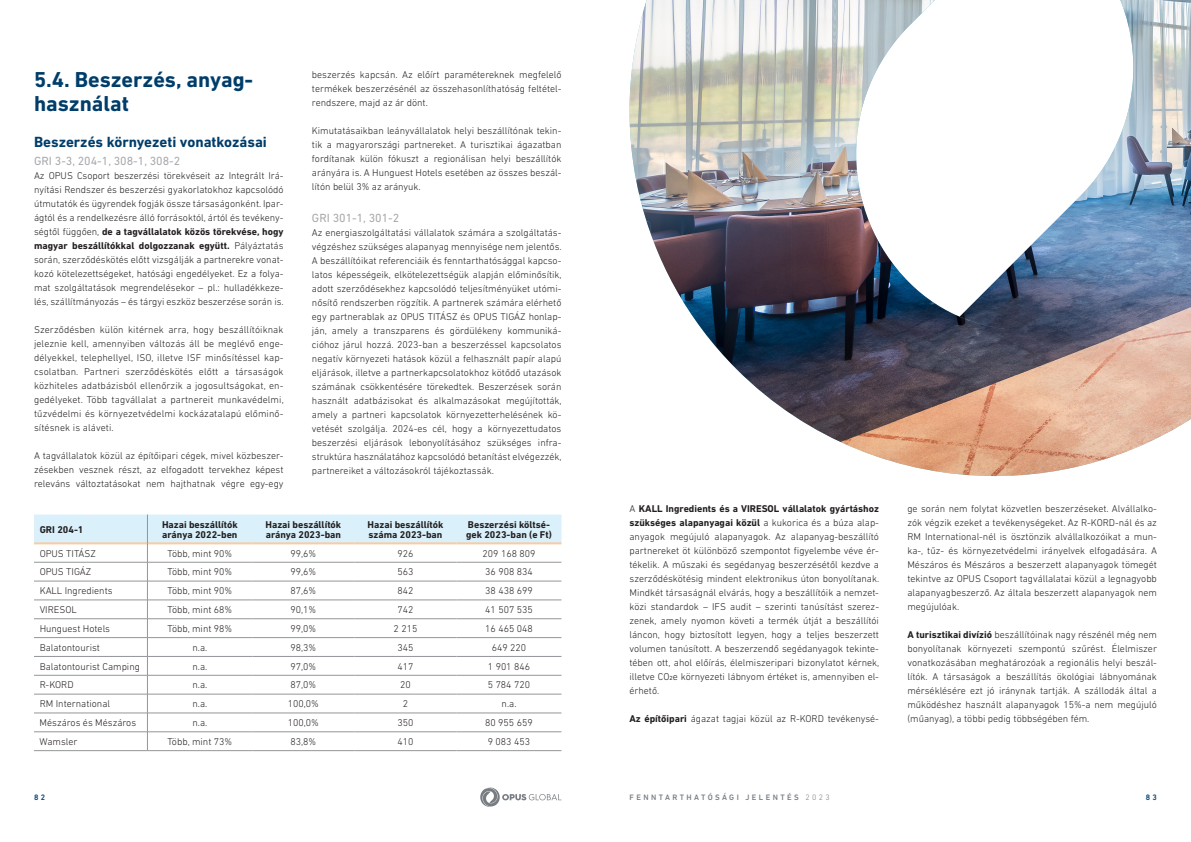
<style>
.page{position:relative;width:1191px;height:842px;background:#fff}
.page>*{position:absolute;margin:0;border:0;box-sizing:border-box;transform-origin:0 0}
.t1{font:700 22px/24px "DIN Next LT Pro";color:#003d6a}
.t2{font:700 15px "DIN Next LT Pro";color:#003d6a}
.t3{font:12px "DIN Next LT Pro";color:#a8a9ad}
.t4{font:300 10px/14px "DIN Next LT Pro";color:#231f20;text-align:justify}
.t5{font:700 10px/10px "DIN Next LT Pro";color:#231f20}
.t6{font:500 8px "DIN Next LT Pro";letter-spacing:.3em;color:#787d83}
.t7{font:500 8px "DIN Next LT Pro";color:#003d6a}
.s1{font-weight:700}
.s2{font-weight:300}
</style>
<div class="page">
<svg style="left:480px;top:787px;width:81px;height:20px"></svg>
<hr style="left:34px;top:750px;width:113px;height:1px;background:#939598">
<hr style="left:147px;top:750px;width:105px;height:1px;background:#939598">
<hr style="left:252px;top:750px;width:102px;height:1px;background:#939598">
<hr style="left:354px;top:750px;width:102px;height:1px;background:#939598">
<hr style="left:456px;top:750px;width:105px;height:1px;background:#939598">
<svg style="left:34px;top:514px;width:527px;height:236px"></svg>
<img style="left:629px;top:0;width:562px;height:476px">
<p class="t1" style="left:34px;top:68px;width:221px">5.4. Beszerzés, anyag&shy;használat</p>
<p class="t2" style="left:34px;top:133px;width:234px">Beszerzés környezeti vonatkozásai</p>
<p class="t3" style="left:34px;top:154px;width:148px">GRI 3-3, 204-1, 308-1, 308-2</p>
<p class="t4" style="left:34px;top:169px;width:251px">Az OPUS Csoport beszerzési törekvéseit az Integrált Irá&shy;nyítási Rendszer és beszerzési gyakorlatokhoz kapcsolódó útmutatók és ügyrendek fogják össze társaságonként. Ipar&shy;ágtól és a rendelkezésre álló forrásoktól, ártól és tevékeny&shy;ségtől függően, <span class="s1">de a tagvállalatok közös törekvése, hogy magyar beszállítókkal dolgozzanak együtt.</span> Pályáztatás során, szerződéskötés előtt vizsgálják a partnerekre vonat&shy;kozó kötelezettségeket, hatósági engedélyeket. Ez a folya&shy;mat szolgáltatások megrendelésekor – pl.: hulladékkeze&shy;lés, szállítmányozás – és tárgyi eszköz beszerzése során is.</p>
<p class="t4" style="left:34px;top:323px;width:251px">Szerződésben külön kitérnek arra, hogy beszállítóiknak jeleznie kell, amennyiben változás áll be meglévő enge&shy;délyekkel, telephellyel, ISO, illetve ISF minősítéssel kap&shy;csolatban. Partneri szerződéskötés előtt a társaságok közhiteles adatbázisból ellenőrzik a jogosultságokat, en&shy;gedélyeket. Több tagvállalat a partnereit munkavédelmi, tűzvédelmi és környezetvédelmi kockázatalapú előminő&shy;sítésnek is aláveti.</p>
<p class="t4" style="left:34px;top:449px;width:251px">A tagvállalatok közül az építőipari cégek, mivel közbeszer&shy;zésekben vesznek részt, az elfogadott tervekhez képest releváns változtatásokat nem hajthatnak végre egy-egy</p>
<p class="t4" style="left:312px;top:68px;width:251px">beszerzés kapcsán. Az előírt paramétereknek megfelelő termékek beszerzésénél az összehasonlíthatóság feltétel&shy;rendszere, majd az ár dönt.</p>
<p class="t4" style="left:312px;top:124px;width:251px">Kimutatásaikban leányvállalatok helyi beszállítónak tekin&shy;tik a magyarországi partnereket. A turisztikai ágazatban fordítanak külön fókuszt a regionálisan helyi beszállítók arányára is. A Hunguest Hotels esetében az összes beszál&shy;lítón belül 3% az arányuk.</p>
<p class="t3" style="left:312px;top:211px;width:89px">GRI 301-1, 301-2</p>
<p class="t4" style="left:312px;top:226px;width:251px">Az energiaszolgáltatási vállalatok számára a szolgáltatás&shy;végzéshez szükséges alapanyag mennyisége nem jelentős.<br>A beszállítóikat referenciáik és fenntarthatósággal kapcso&shy;latos képességeik, elkötelezettségük alapján előminősítik, adott szerződésekhez kapcsolódó teljesítményüket utómi&shy;nősítő rendszerben rögzítik. A partnerek számára elérhető egy partnerablak az OPUS TITÁSZ és OPUS TIGÁZ honlap&shy;ján, amely a transzparens és gördülékeny kommuniká&shy;cióhoz járul hozzá. 2023-ban a beszerzéssel kapcsolatos negatív környezeti hatások közül a felhasznált papír alapú eljárások, illetve a partnerkapcsolatokhoz kötődő utazások számának csökkentésére törekedtek. Beszerzések során használt adatbázisokat és alkalmazásokat megújították, amely a partneri kapcsolatok környezetterhelésének kö&shy;vetését szolgálja. 2024-es cél, hogy a környezettudatos beszerzési eljárások lebonyolításához szükséges infra&shy;struktúra használatához kapcsolódó betanítást elvégezzék, partnereiket a változásokról tájékoztassák.</p>
<p class="t5" style="left:40px;top:524px;width:45px">GRI 204-1</p>
<p class="t5" style="left:162px;top:519px;width:77px">Hazai beszállítók aránya 2022-ben</p>
<p class="t5" style="left:265px;top:519px;width:77px">Hazai beszállítók aránya 2023-ban</p>
<p class="t5" style="left:368px;top:519px;width:77px">Hazai beszállítók száma 2023-ban</p>
<p class="t5" style="left:466px;top:519px;width:87px">Beszerzési költsé&shy;gek 2023-ban (e Ft)</p>
<p class="t4" style="left:40px;top:546px;width:58px">OPUS TITÁSZ</p>
<p class="t4" style="left:167px;top:546px;width:66px">Több, mint 90%</p>
<p class="t4" style="left:290px;top:546px;width:27px">99,6%</p>
<p class="t4" style="left:397px;top:546px;width:17px">926</p>
<p class="t4" style="left:482px;top:546px;width:54px">209 168 809</p>
<p class="t4" style="left:40px;top:565px;width:53px">OPUS TIGÁZ</p>
<p class="t4" style="left:167px;top:565px;width:66px">Több, mint 90%</p>
<p class="t4" style="left:290px;top:565px;width:27px">99,6%</p>
<p class="t4" style="left:397px;top:565px;width:17px">563</p>
<p class="t4" style="left:485px;top:565px;width:49px">36 908 834</p>
<p class="t4" style="left:40px;top:584px;width:74px">KALL Ingredients</p>
<p class="t4" style="left:167px;top:584px;width:66px">Több, mint 90%</p>
<p class="t4" style="left:290px;top:584px;width:27px">87,6%</p>
<p class="t4" style="left:397px;top:584px;width:17px">842</p>
<p class="t4" style="left:485px;top:584px;width:49px">38 438 699</p>
<p class="t4" style="left:40px;top:603px;width:39px">VIRESOL</p>
<p class="t4" style="left:167px;top:603px;width:66px">Több, mint 68%</p>
<p class="t4" style="left:290px;top:603px;width:27px">90,1%</p>
<p class="t4" style="left:397px;top:603px;width:17px">742</p>
<p class="t4" style="left:485px;top:603px;width:49px">41 507 535</p>
<p class="t4" style="left:40px;top:621px;width:72px">Hunguest Hotels</p>
<p class="t4" style="left:167px;top:621px;width:66px">Több, mint 98%</p>
<p class="t4" style="left:290px;top:621px;width:27px">99,0%</p>
<p class="t4" style="left:393px;top:621px;width:25px">2 215</p>
<p class="t4" style="left:485px;top:621px;width:49px">16 465 048</p>
<p class="t4" style="left:40px;top:640px;width:62px">Balatontourist</p>
<p class="t4" style="left:192px;top:640px;width:16px">n.a.</p>
<p class="t4" style="left:290px;top:640px;width:27px">98,3%</p>
<p class="t4" style="left:397px;top:640px;width:17px">345</p>
<p class="t4" style="left:492px;top:640px;width:36px">649 220</p>
<p class="t4" style="left:40px;top:659px;width:102px">Balatontourist Camping</p>
<p class="t4" style="left:192px;top:659px;width:16px">n.a.</p>
<p class="t4" style="left:290px;top:659px;width:27px">97,0%</p>
<p class="t4" style="left:397px;top:659px;width:17px">417</p>
<p class="t4" style="left:488px;top:659px;width:44px">1 901 846</p>
<p class="t4" style="left:40px;top:678px;width:35px">R-KORD</p>
<p class="t4" style="left:192px;top:678px;width:16px">n.a.</p>
<p class="t4" style="left:290px;top:678px;width:27px">87,0%</p>
<p class="t4" style="left:400px;top:678px;width:12px">20</p>
<p class="t4" style="left:488px;top:678px;width:44px">5 784 720</p>
<p class="t4" style="left:40px;top:697px;width:72px">RM International</p>
<p class="t4" style="left:192px;top:697px;width:16px">n.a.</p>
<p class="t4" style="left:288px;top:697px;width:33px">100,0%</p>
<p class="t4" style="left:403px;top:697px;width:7px">2</p>
<p class="t4" style="left:501px;top:697px;width:16px">n.a.</p>
<p class="t4" style="left:40px;top:716px;width:98px">Mészáros és Mészáros</p>
<p class="t4" style="left:192px;top:716px;width:16px">n.a.</p>
<p class="t4" style="left:288px;top:716px;width:33px">100,0%</p>
<p class="t4" style="left:397px;top:716px;width:17px">350</p>
<p class="t4" style="left:485px;top:716px;width:49px">80 955 659</p>
<p class="t4" style="left:40px;top:734px;width:39px">Wamsler</p>
<p class="t4" style="left:167px;top:734px;width:66px">Több, mint 73%</p>
<p class="t4" style="left:290px;top:734px;width:27px">83,8%</p>
<p class="t4" style="left:397px;top:734px;width:17px">410</p>
<p class="t4" style="left:488px;top:734px;width:44px">9 083 453</p>
<p class="t4" style="left:629px;top:501px;width:251px">A <span class="s1">KALL Ingredients és a VIRESOL vállalatok gyártáshoz szükséges alapanyagai közül</span> a kukorica és a búza alap&shy;anyagok megújuló alapanyagok. Az alapanyag-beszállító partnereket öt különböző szempontot figyelembe véve ér&shy;tékelik. A műszaki és segédanyag beszerzésétől kezdve a szerződéskötésig mindent elektronikus úton bonyolítanak.<br>Mindkét társaságnál elvárás, hogy a beszállítóik a nemzet&shy;közi standardok – IFS audit – szerinti tanúsítást szerez&shy;zenek, amely nyomon követi a termék útját a beszállítói láncon, hogy biztosított legyen, hogy a teljes beszerzett volumen tanúsított. A beszerzendő segédanyagok tekinte&shy;tében ott, ahol előírás, élelmiszeripari bizonylatot kérnek, illetve CO2e környezeti lábnyom értéket is, amennyiben el&shy;érhető.</p>
<p class="t4" style="left:629px;top:711px;width:251px"><span class="s1">Az építőipari</span> ágazat tagjai közül az R-KORD tevékenysé-</p>
<p class="t4" style="left:907px;top:501px;width:251px">ge során nem folytat közvetlen beszerzéseket. Alvállalko&shy;zók végzik ezeket a tevékenységeket. Az R-KORD-nál és az RM International-nél is ösztönzik alvállalkozóikat a mun&shy;ka-, tűz- és környezetvédelmi irányelvek elfogadására. A Mészáros és Mészáros a beszerzett alapanyagok tömegét tekintve az OPUS Csoport tagvállalatai közül a legnagyobb alapanyagbeszerző. Az általa beszerzett alapanyagok nem megújulóak.</p>
<p class="t4" style="left:907px;top:627px;width:251px"><span class="s1">A turisztikai divízió</span> beszállítóinak nagy részénél még nem bonyolítanak környezeti szempontú szűrést. Élelmiszer vonatkozásában meghatározóak a regionális helyi beszál&shy;lítók. A társaságok a beszállítás ökológiai lábnyomának mérséklésére ezt jó iránynak tartják. A szállodák által a működéshez használt alapanyagok 15%-a nem megújuló (műanyag), a többi pedig többségében fém.</p>
<p class="t7" style="left:34px;top:793px;width:13px">8 2</p>
<p class="t6" style="left:629px;top:793px;width:202px">FENNTARTHATÓSÁGI JELENTÉS <span class="s2">2023</span></p>
<p class="t7" style="left:1145px;top:793px;width:13px">8 3</p>
</div>
